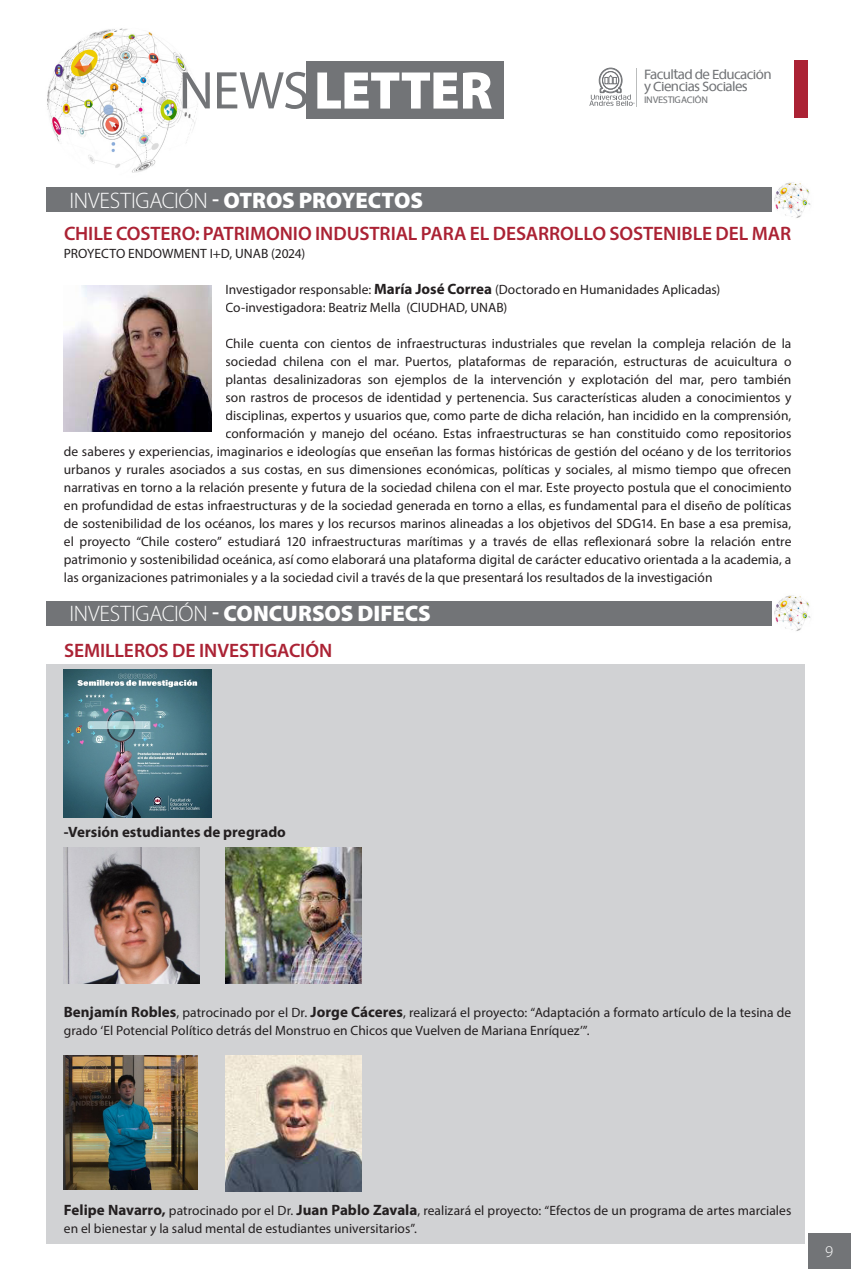
<style>
.page{position:relative;width:851px;height:1276px;background:#fff}
.page>*{position:absolute;margin:0;border:0;box-sizing:border-box;transform-origin:0 0}
.t1{font:900 22.5px "Myriad Pro";letter-spacing:-.005em;color:#fff}
.PARRAFOS_OK{font:600 19.5px "Myriad Pro";letter-spacing:-.005em;color:#ab2234}
.t2{font:300 16.5px "Myriad Pro";color:#fff}
.PARRAFOS_OK-2{font:700 15px "Myriad Pro";color:#231f20}
.t3{font:14.85px/12px "Unab";letter-spacing:-.04em;color:#727477}
.PARRAFOS_OK-3{font:13.5px/18px "Myriad Pro";letter-spacing:.005em;color:#231f20}
.t4{font:10.5px "Unab";letter-spacing:-.04em;color:#727477}
.s1{font-weight:300}
.s2{font-weight:600}
.s3{font-weight:700;font-size:15px}
</style>
<div class="page">
<img style="left:46px;top:28px;width:168px;height:160px">
<svg style="left:183px;top:72px;width:123px;height:37px"></svg>
<div style="left:306px;top:62px;width:197px;height:57px;background:#727477"></div>
<svg style="left:317px;top:72px;width:174px;height:37px"></svg>
<hr style="left:636px;top:68px;width:1px;height:38px;background:#bbbdbd">
<svg style="left:589px;top:68px;width:45px;height:38px"></svg>
<div style="left:602px;top:71px;width:16px;height:18px;border:1px solid #727477;border-radius:50%"></div>
<div style="left:793px;top:60px;width:14px;height:58px;background:#ab2234"></div>
<div style="left:807px;top:1233px;width:43px;height:36px;background:#727477"></div>
<div style="left:46px;top:664px;width:758px;height:580px;background:#d1d2d4"></div>
<div style="left:46px;top:601px;width:758px;height:24px;background:#727477"></div>
<img style="left:772px;top:595px;width:39px;height:36px">
<img style="left:63px;top:670px;width:148px;height:147px">
<img style="left:63px;top:1056px;width:134px;height:134px">
<img style="left:225px;top:847px;width:136px;height:136px">
<img style="left:63px;top:847px;width:136px;height:136px">
<img style="left:225px;top:1056px;width:136px;height:136px">
<div style="left:46px;top:188px;width:758px;height:24px;background:#727477"></div>
<img style="left:772px;top:182px;width:39px;height:36px">
<img style="left:63px;top:285px;width:148px;height:146px">
<p class="t1" style="left:69px;top:185px;width:355px"><span class="s1">INVESTIGACIÓN</span> <span class="s2">-</span> OTROS PROYECTOS</p>
<p class="t3" style="left:644px;top:69px;width:129px">Facultad de Educación y Ciencias Sociales</p>
<p class="t4" style="left:644px;top:94px;width:66px">INVESTIGACIÓN</p>
<p class="PARRAFOS_OK" style="left:64px;top:221px;width:728px">CHILE COSTERO: PATRIMONIO INDUSTRIAL PARA EL DESARROLLO SOSTENIBLE DEL MAR</p>
<p class="PARRAFOS_OK-3" style="left:64px;top:244px;width:243px">PROYECTO ENDOWMENT I+D, UNAB (2024)</p>
<p class="PARRAFOS_OK-3" style="left:225px;top:280px;width:496px">Investigador responsable: <span class="s3">María José Correa</span> (Doctorado en Humanidades Aplicadas)</p>
<p class="PARRAFOS_OK-3" style="left:225px;top:298px;width:283px">Co-investigadora: Beatriz Mella (CIUDHAD, UNAB)</p>
<p class="PARRAFOS_OK-3" style="left:225px;top:334px;width:567px">Chile cuenta con cientos de infraestructuras industriales que revelan la compleja relación de la</p>
<p class="PARRAFOS_OK-3" style="left:225px;top:352px;width:567px">sociedad chilena con el mar. Puertos, plataformas de reparación, estructuras de acuicultura o</p>
<p class="PARRAFOS_OK-3" style="left:225px;top:370px;width:567px">plantas desalinizadoras son ejemplos de la intervención y explotación del mar, pero también</p>
<p class="PARRAFOS_OK-3" style="left:225px;top:388px;width:567px">son rastros de procesos de identidad y pertenencia. Sus características aluden a conocimientos y</p>
<p class="PARRAFOS_OK-3" style="left:225px;top:406px;width:567px">disciplinas, expertos y usuarios que, como parte de dicha relación, han incidido en la comprensión,</p>
<p class="PARRAFOS_OK-3" style="left:225px;top:424px;width:567px">conformación y manejo del océano. Estas infraestructuras se han constituido como repositorios</p>
<p class="PARRAFOS_OK-3" style="left:64px;top:442px;width:729px">de saberes y experiencias, imaginarios e ideologías que enseñan las formas históricas de gestión del océano y de los territorios</p>
<p class="PARRAFOS_OK-3" style="left:64px;top:460px;width:729px">urbanos y rurales asociados a sus costas, en sus dimensiones económicas, políticas y sociales, al mismo tiempo que ofrecen</p>
<p class="PARRAFOS_OK-3" style="left:64px;top:478px;width:729px">narrativas en torno a la relación presente y futura de la sociedad chilena con el mar. Este proyecto postula que el conocimiento</p>
<p class="PARRAFOS_OK-3" style="left:64px;top:496px;width:729px">en profundidad de estas infraestructuras y de la sociedad generada en torno a ellas, es fundamental para el diseño de políticas</p>
<p class="PARRAFOS_OK-3" style="left:64px;top:514px;width:728px">de sostenibilidad de los océanos, los mares y los recursos marinos alineadas a los objetivos del SDG14. En base a esa premisa,</p>
<p class="PARRAFOS_OK-3" style="left:64px;top:532px;width:729px">el proyecto “Chile costero” estudiará 120 infraestructuras marítimas y a través de ellas reflexionará sobre la relación entre</p>
<p class="PARRAFOS_OK-3" style="left:64px;top:550px;width:729px">patrimonio y sostenibilidad oceánica, así como elaborará una plataforma digital de carácter educativo orientada a la academia, a</p>
<p class="PARRAFOS_OK-3" style="left:64px;top:568px;width:650px">las organizaciones patrimoniales y a la sociedad civil a través de la que presentará los resultados de la investigación</p>
<p class="t1" style="left:69px;top:598px;width:363px"><span class="s1">INVESTIGACIÓN</span> <span class="s2">-</span> CONCURSOS DIFECS</p>
<p class="PARRAFOS_OK" style="left:64px;top:638px;width:270px">SEMILLEROS DE INVESTIGACIÓN</p>
<p class="PARRAFOS_OK-2" style="left:64px;top:822px;width:224px">-Versión estudiantes de pregrado</p>
<p class="PARRAFOS_OK-3" style="left:64px;top:1003px;width:729px"><span class="s3">Benjamín Robles</span>, patrocinado por el Dr. <span class="s3">Jorge Cáceres</span>, realizará el proyecto: “Adaptación a formato artículo de la tesina de grado ‘El Potencial Político detrás del Monstruo en Chicos que Vuelven de Mariana Enríquez’”.</p>
<p class="PARRAFOS_OK-3" style="left:64px;top:1201px;width:729px"><span class="s3">Felipe Navarro,</span> patrocinado por el Dr. <span class="s3">Juan Pablo Zavala</span>, realizará el proyecto: “Efectos de un programa de artes marciales en el bienestar y la salud mental de estudiantes universitarios”.</p>
<p class="t2" style="left:825px;top:1241px;width:10px">9</p>
</div>
